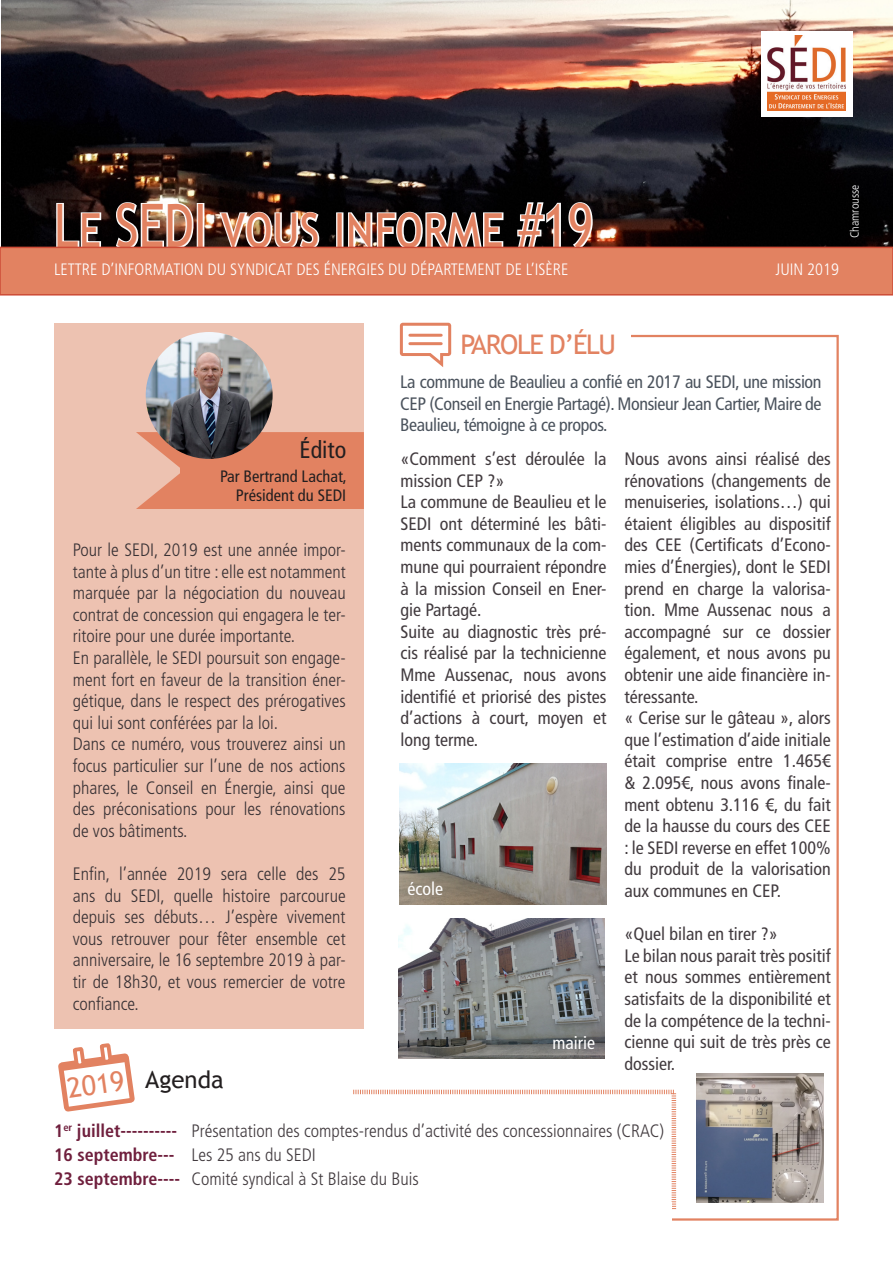
<style>
.page{position:relative;width:893px;height:1263px;background:#fff}
.page>*{position:absolute;margin:0;border:0;box-sizing:border-box;transform-origin:0 0}
.t1{font:60px "Trebuchet MS";color:#e28261;scale:.8 1}
.t2{font:27.45px "Trebuchet MS";color:#e28261}
.t3{font:27px "Trebuchet MS";letter-spacing:-.05em;color:#e28261}
.t4{font:24px "Trebuchet MS";color:#231f20}
.t5{font:condensed 24px "Frutiger LT";color:#231f20}
.t6{font:condensed 18px/21.6px "Frutiger LT";color:#423b3f;text-align:justify}
.t7{font:300 condensed 18px/21.6px "Frutiger LT";color:#393235;text-align:justify}
.t8{font:condensed 18px/21.6px "Frutiger LT";letter-spacing:-.02em;color:#4b535d;text-align:justify}
.t9{font:300 condensed 18px "Frutiger LT";color:#423b3f}
.t10{font:700 condensed 18px/24px "Frutiger LT";color:#6f1f3d}
.t11{font:condensed 18px "Frutiger LT";color:#fff}
.t12{font:300 condensed 16.5px "Frutiger LT";color:#fff}
.t13{font:condensed 16.5px "Frutiger LT";color:#231f20}
.t14{font:300 condensed 12px "Frutiger LT";color:#fff}
</style>
<div class="page">
<div style="left:54px;top:323px;width:310px;height:706px;background:#edc2b1"></div>
<img style="left:1px;top:0;width:892px;height:247px">
<svg style="left:55px;top:201px;width:48px;height:46px"></svg>
<img style="left:114px;top:201px;width:81px;height:46px">
<div style="left:197px;top:203px;width:7px;height:46px;border:3px solid #fff"></div>
<img style="left:217px;top:210px;width:104px;height:37px">
<div style="left:336px;top:212px;width:7px;height:37px;border:3px solid #fff"></div>
<svg style="left:346px;top:210px;width:159px;height:37px"></svg>
<svg style="left:516px;top:201px;width:78px;height:46px"></svg>
<div style="left:0;top:247px;width:893px;height:48px;background:#e28261"></div>
<div style="left:0;top:247px;width:893px;height:49px;border:2px solid #cd4c37"></div>
<svg style="left:136px;top:432px;width:228px;height:77px"></svg>
<div style="left:180px;top:440px;width:166px;height:61px;background:#e28261"></div>
<svg style="left:58px;top:1043px;width:77px;height:69px"></svg>
<svg style="left:399px;top:322px;width:53px;height:45px"></svg>
<hr style="left:410px;top:334px;width:31px;height:3px;background:#e28261">
<hr style="left:410px;top:342px;width:31px;height:3px;background:#e28261">
<div style="left:761px;top:31px;width:92px;height:86px;background:#fff"></div>
<img style="left:767px;top:36px;width:79px;height:75px">
<svg style="left:353px;top:1090px;width:262px;height:5px"></svg>
<svg style="left:615px;top:334px;width:224px;height:887px"></svg>
<img style="left:146px;top:332px;width:127px;height:127px;border-radius:63px">
<img style="left:399px;top:918px;width:206px;height:141px">
<img style="left:400px;top:764px;width:206px;height:140px">
<img style="left:697px;top:1073px;width:127px;height:129px">
<div style="left:606px;top:1202px;width:66px;height:31px;background:#fff"></div>
<p class="t1" style="left:54px;top:188px;width:675px">Le SEDI vous informe #19</p>
<p class="t12" style="left:54px;top:260px;width:516px">LETTRE D’INFORMATION DU SYNDICAT DES ÉNERGIES DU DÉPARTEMENT DE L’ISÈRE</p>
<p class="t12" style="left:775px;top:260px;width:65px">JUIN 2019</p>
<p class="t14" style="left:848px;top:238px;width:55px;rotate:-90deg">Chamrousse</p>
<p class="t3" style="left:461px;top:327px;width:157px">PAROLE D’ÉLU</p>
<p class="t8" style="left:400px;top:371px;width:423px">La commune de Beaulieu a confié en 2017 au SEDI, une mission CEP (Conseil en Energie Partagé). Monsieur Jean Cartier, Maire de Beaulieu, témoigne à ce propos.</p>
<p class="t5" style="left:300px;top:435px;width:48px">Édito</p>
<p class="t13" style="left:220px;top:466px;width:128px">Par Bertrand Lachat,</p>
<p class="t13" style="left:236px;top:486px;width:112px">Président du SEDI</p>
<p class="t6" style="left:400px;top:448px;width:208px">«Comment s’est déroulée la mission CEP ?»</p>
<p class="t6" style="left:400px;top:491px;width:208px">La commune de Beaulieu et le SEDI ont déterminé les bâti&shy;ments communaux de la com&shy;mune qui pourraient répondre à la mission Conseil en Ener&shy;gie Partagé.</p>
<p class="t6" style="left:400px;top:621px;width:208px">Suite au diagnostic très pré&shy;cis réalisé par la technicienne Mme Aussenac, nous avons identifié et priorisé des pistes d’actions à court, moyen et long terme.</p>
<p class="t6" style="left:625px;top:448px;width:208px">Nous avons ainsi réalisé des rénovations (changements de menuiseries, isolations…) qui étaient éligibles au dispositif des CEE (Certificats d’Econo&shy;mies d’Énergies), dont le SEDI prend en charge la valorisa&shy;tion. Mme Aussenac nous a accompagné sur ce dossier également, et nous avons pu obtenir une aide financière in&shy;téressante.</p>
<p class="t6" style="left:625px;top:707px;width:208px">« Cerise sur le gâteau », alors que l’estimation d’aide initiale était comprise entre 1.465€ &amp; 2.095€, nous avons finale&shy;ment obtenu 3.116 €, du fait de la hausse du cours des CEE : le SEDI reverse en effet 100% du produit de la valorisation aux communes en CEP.</p>
<p class="t6" style="left:625px;top:923px;width:155px">«Quel bilan en tirer ?»</p>
<p class="t6" style="left:625px;top:945px;width:208px">Le bilan nous parait très positif et nous sommes entièrement satisfaits de la disponibilité et de la compétence de la techni&shy;cienne qui suit de très près ce dossier.</p>
<p class="t7" style="left:73px;top:539px;width:275px">Pour le SEDI, 2019 est une année impor&shy;tante à plus d’un titre : elle est notamment marquée par la négociation du nouveau contrat de concession qui engagera le ter&shy;ritoire pour une durée importante.</p>
<p class="t7" style="left:73px;top:647px;width:274px">En parallèle, le SEDI poursuit son engage&shy;ment fort en faveur de la transition éner&shy;gétique, dans le respect des prérogatives qui lui sont conférées par la loi.</p>
<p class="t7" style="left:73px;top:734px;width:274px">Dans ce numéro, vous trouverez ainsi un focus particulier sur l’une de nos actions phares, le Conseil en Énergie, ainsi que des préconisations pour les rénovations de vos bâtiments.</p>
<p class="t7" style="left:73px;top:863px;width:274px">Enfin, l’année 2019 sera celle des 25 ans du SEDI, quelle histoire parcourue depuis ses débuts… J’espère vivement vous retrouver pour fêter ensemble cet anniversaire, le 16 septembre 2019 à par&shy;tir de 18h30, et vous remercier de votre confiance.</p>
<p class="t11" style="left:408px;top:878px;width:37px">école</p>
<p class="t11" style="left:552px;top:1033px;width:44px">mairie</p>
<p class="t2" style="left:65px;top:1071px;width:59px;rotate:-8deg">2019</p>
<p class="t4" style="left:145px;top:1064px;width:80px">Agenda</p>
<p class="t9" style="left:191px;top:1120px;width:474px">Présentation des comptes-rendus d’activité des concessionnaires (CRAC)</p>
<p class="t9" style="left:191px;top:1144px;width:126px">Les 25 ans du SEDI</p>
<p class="t9" style="left:191px;top:1168px;width:229px">Comité syndical à St Blaise du Buis</p>
<p class="t10" style="left:54px;top:1118px;width:125px">1<sup>er</sup> juillet----------<br>16 septembre---</p>
<p class="t10" style="left:54px;top:1166px;width:128px">23 septembre----</p>
</div>
